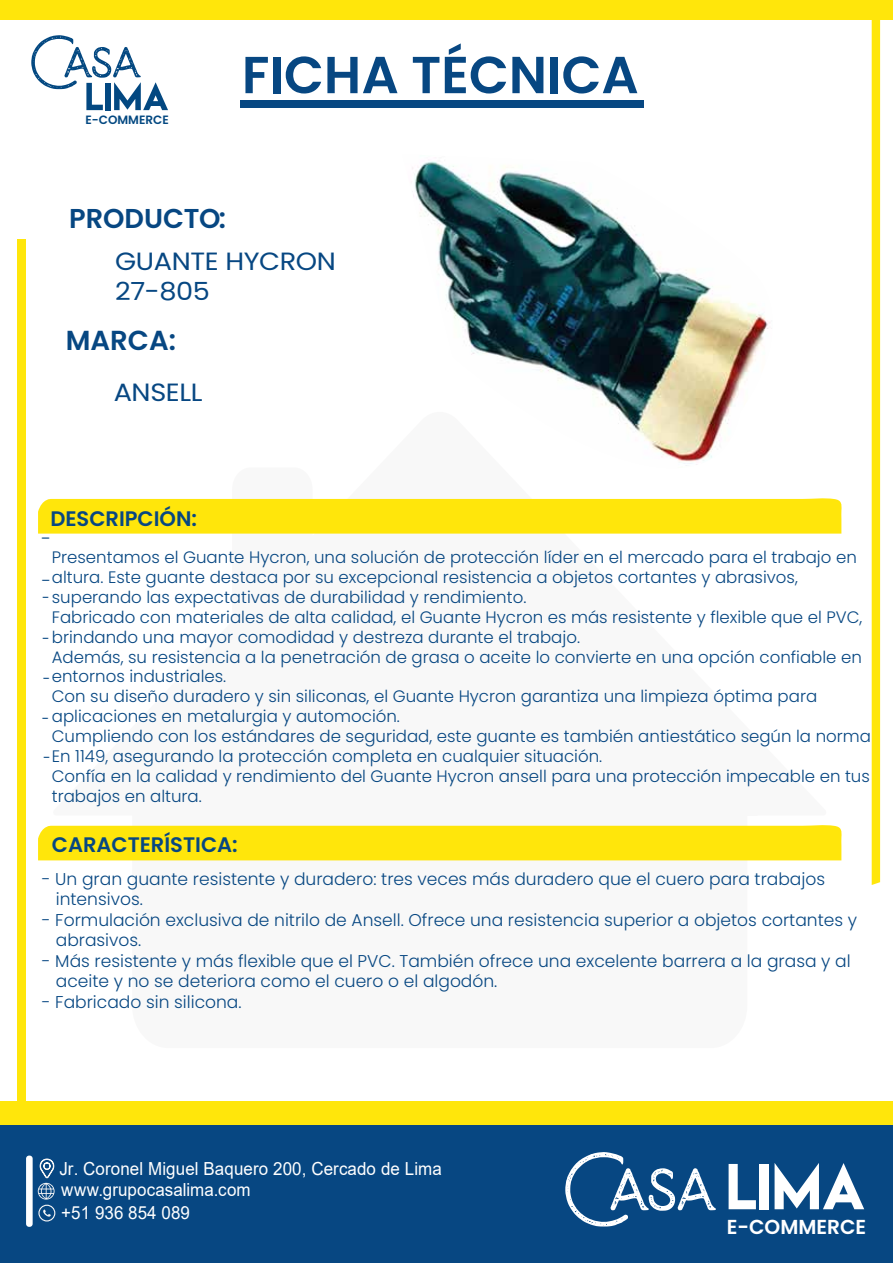
<style>
.page{position:relative;width:893px;height:1263px;background:#fff}
.page>*{position:absolute;margin:0;border:0;box-sizing:border-box;transform-origin:0 0}
.t1{font:600 52.05px "Poppins";color:#074782}
.t2{font:600 27.45px "Poppins";color:#074782}
.t3{font:600 27.3px "Poppins";color:#074782}
.t4{font:24.9px/30px "Poppins";letter-spacing:-.015em;color:#074782;scale:1.09 1}
.t5{font:600 21px "Poppins";color:#074782}
.t6{font:600 20.25px "Poppins";color:#fff}
.t7{font:300 18.6px "Poppins";color:#074782}
.t8{font:18px/20.7px "Arial";letter-spacing:.005em;color:#fff;scale:.94 1}
.t9{font:300 18px/39.5px "Poppins";color:#074782;text-align:justify;scale:.78 1}
.t10{font:300 18px "Poppins";color:#074782}
.t11{font:300 17.1px/20.5px "Poppins";color:#074782}
.t12{font:300 16.65px/20px "Poppins";color:#074782}
.t13{font:600 12px "Poppins";color:#034881}
.s1{font-size:18px}
</style>
<div class="page">
<div style="left:0;top:1101px;width:893px;height:161px;background:#ffe60b"></div>
<div style="left:0;top:0;width:893px;height:20px;background:#ffe60b"></div>
<div style="left:872px;top:20px;width:8px;height:865px;background:#ffe60b"></div>
<div style="left:17px;top:240px;width:8px;height:950px;background:#ffe60b"></div>
<div style="left:0;top:1125px;width:893px;height:138px;background:#074782"></div>
<svg style="left:43px;top:1209px;width:8px;height:8px"></svg>
<div style="left:38px;top:1205px;width:17px;height:16px;border:1px solid #f6f6f6;border-radius:50%"></div>
<svg style="left:729px;top:1164px;width:27px;height:45px"></svg>
<div style="left:760px;top:1164px;width:9px;height:45px;background:#fff"></div>
<svg style="left:775px;top:1163px;width:89px;height:46px"></svg>
<svg style="left:565px;top:1152px;width:151px;height:74px"></svg>
<div style="left:26px;top:1155px;width:7px;height:72px;background:#fff;border-radius:3px"></div>
<svg style="left:38px;top:1158px;width:17px;height:41px"></svg>
<div style="left:240px;top:100px;width:404px;height:7px;background:#074782"></div>
<svg style="left:31px;top:35px;width:137px;height:75px"></svg>
<div style="left:38px;top:498px;width:804px;height:36px;background:#ffe60b"></div>
<div style="left:38px;top:825px;width:804px;height:35px;background:#ffe60b"></div>
<img style="left:412px;top:161px;width:358px;height:305px">
<p class="t13" style="left:86px;top:113px;width:85px">E-COMMERCE</p>
<h1 class="t1" style="left:242px;top:45px;width:398px">FICHA TÉCNICA</h1>
<h3 class="t3" style="left:69px;top:203px;width:158px">PRODUCTO:</h3>
<h3 class="t4" style="left:115px;top:246px;width:204px">GUANTE HYCRON<br>27-805</h3>
<h2 class="t2" style="left:66px;top:324px;width:112px">MARCA:</h2>
<h3 class="t4" style="left:114px;top:377px;width:83px">ANSELL</h3>
<p class="t5" style="left:50px;top:506px;width:148px">DESCRIPCIÓN:</p>
<p class="t7" style="left:42px;top:527px;width:11px">-</p>
<p class="t12" style="left:52px;top:547px;width:806px">Presentamos el Guante Hycron, una solución de protección líder en el mercado para el trabajo en altura. Este guante destaca por su excepcional resistencia a objetos cortantes y abrasivos,</p>
<p class="t12" style="left:52px;top:607px;width:821px">Fabricado con materiales de alta calidad, el Guante Hycron es más resistente y flexible que el PVC, brindando una mayor comodidad y destreza durante el trabajo.<br>Además, su resistencia a la penetración de grasa o aceite lo convierte en una opción confiable en entornos industriales.<br>Con su diseño duradero y sin siliconas, el Guante Hycron garantiza una limpieza óptima para aplicaciones en metalurgia y automoción.<br>Cumpliendo con los estándares de seguridad, este guante es también antiestático según la norma En 1149, asegurando la protección completa en cualquier situación.<br>Confía en la calidad y rendimiento del Guante Hycron ansell para una protección impecable en tus trabajos en altura.</p>
<p class="t10" style="left:42px;top:570px;width:11px">-</p>
<p class="t12" style="left:43px;top:587px;width:485px"><span class="s1">-</span>superando las expectativas de durabilidad y rendimiento.</p>
<p class="t9" style="left:43px;top:619px;width:11px">-</p>
<p class="t9" style="left:42px;top:659px;width:12px">- - -</p>
<p class="t5" style="left:52px;top:833px;width:187px">CARACTERÍSTICA:</p>
<p class="t11" style="left:56px;top:868px;width:771px;text-indent:-14px">- Un gran guante resistente y duradero: tres veces más duradero que el cuero para trabajos intensivos.</p>
<p class="t11" style="left:56px;top:909px;width:803px;text-indent:-14px">- Formulación exclusiva de nitrilo de Ansell. Ofrece una resistencia superior a objetos cortantes y abrasivos.</p>
<p class="t11" style="left:56px;top:950px;width:796px;text-indent:-14px">- Más resistente y más flexible que el PVC. También ofrece una excelente barrera a la grasa y al aceite y no se deteriora como el cuero o el algodón.</p>
<p class="t11" style="left:42px;top:991px;width:201px">- Fabricado sin silicona.</p>
<p class="t8" style="left:59px;top:1158px;width:408px">Jr. Coronel Miguel Baquero 200, Cercado de Lima www.grupocasalima.com</p>
<p class="t8" style="left:61px;top:1202px;width:138px">+51 936 854 089</p>
<p class="t6" style="left:727px;top:1215px;width:141px">E-COMMERCE</p>
</div>
